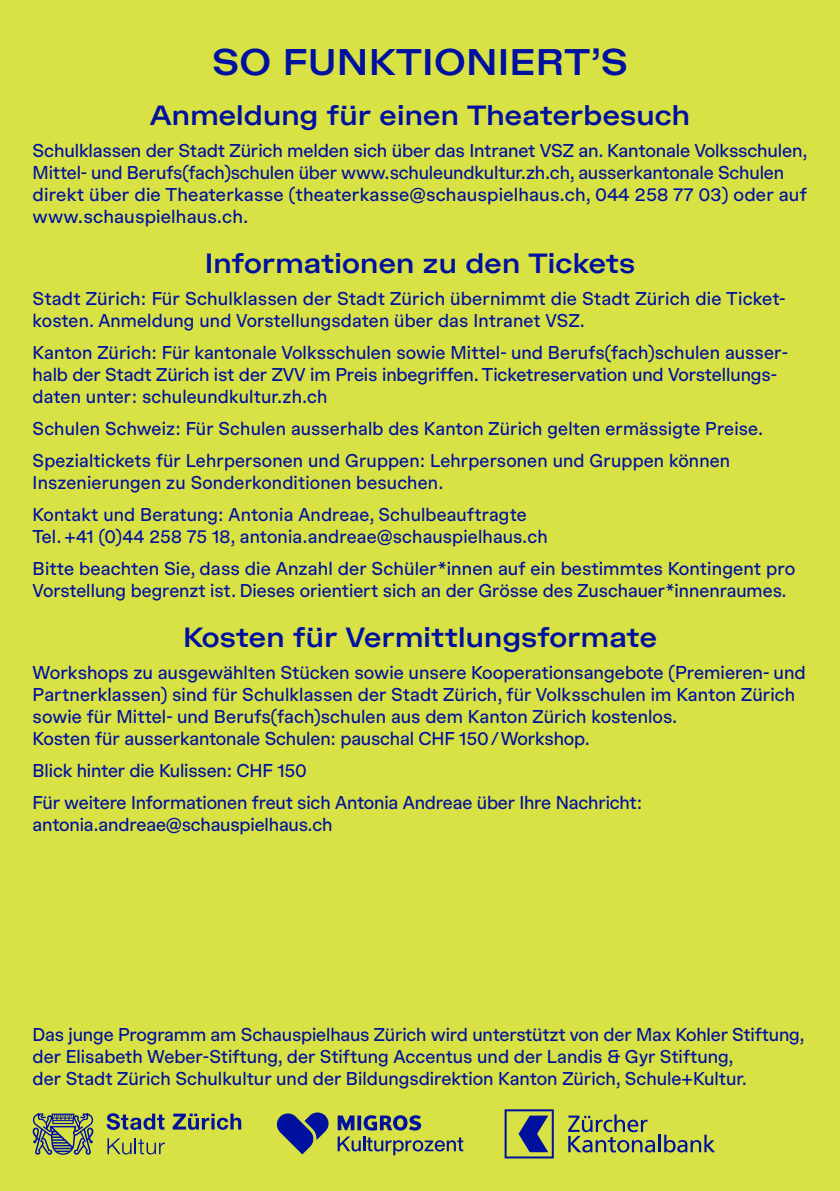
<style>
.page{position:relative;width:840px;height:1191px;background:#fff}
.page>*{position:absolute;margin:0;border:0;box-sizing:border-box;transform-origin:0 0}
.t1{font:500 expanded 36px "Rekord 15";letter-spacing:.01em;color:#00109f}
.t2{font:500 expanded 27px "Rekord 15";letter-spacing:.01em;color:#00109f}
.t3{font:18px/22px "Rekord 15";color:#00109f}
.t4{font:18px/32px "Rekord 15";color:#00109f;scale:.96 1}
</style>
<div class="page">
<div style="left:0;top:0;width:839px;height:1191px;background:#d8e244"></div>
<svg style="left:106px;top:1113px;width:58px;height:16px"></svg>
<svg style="left:172px;top:1113px;width:69px;height:16px"></svg>
<svg style="left:107px;top:1138px;width:58px;height:16px"></svg>
<svg style="left:32px;top:1113px;width:61px;height:41px"></svg>
<svg style="left:504px;top:1109px;width:49px;height:49px"></svg>
<svg style="left:568px;top:1114px;width:146px;height:38px"></svg>
<svg style="left:337px;top:1136px;width:126px;height:19px"></svg>
<svg style="left:337px;top:1115px;width:84px;height:15px"></svg>
<svg style="left:276px;top:1112px;width:53px;height:42px"></svg>
<h1 class="t1" style="left:212px;top:41px;width:417px">SO FUNKTIONIERT’S</h1>
<h2 class="t2" style="left:150px;top:100px;width:541px">Anmeldung für einen Theaterbesuch</h2>
<p class="t3" style="left:33px;top:139px;width:776px">Schulklassen der Stadt Zürich melden sich über das Intranet VSZ an. Kantonale Volksschulen, Mittel- und Berufs(fach)schulen über www.schuleundkultur.zh.ch, ausserkantonale Schulen direkt über die Theaterkasse (theaterkasse@schauspielhaus.ch, 044 258 77 03) oder auf www.schauspielhaus.ch.</p>
<h2 class="t2" style="left:205px;top:248px;width:432px">Informationen zu den Tickets</h2>
<p class="t3" style="left:33px;top:287px;width:754px">Stadt Zürich: Für Schulklassen der Stadt Zürich übernimmt die Stadt Zürich die Ticket&shy;kosten. Anmeldung und Vorstellungsdaten über das Intranet VSZ.</p>
<p class="t3" style="left:33px;top:341px;width:756px">Kanton Zürich: Für kantonale Volksschulen sowie Mittel- und Berufs(fach)schulen ausser&shy;halb der Stadt Zürich ist der ZVV im Preis inbegriffen. Ticketreservation und Vorstellungs&shy;daten unter: schuleundkultur.zh.ch</p>
<p class="t4" style="left:33px;top:412px;width:762px">Schulen Schweiz: Für Schulen ausserhalb des Kanton Zürich gelten ermässigte Preise.<br>Spezialtickets für Lehrpersonen und Gruppen: Lehrpersonen und Gruppen können</p>
<p class="t4" style="left:33px;top:466px;width:516px">Inszenierungen zu Sonderkonditionen besuchen.<br>Kontakt und Beratung: Antonia Andreae, Schulbeauftragte</p>
<p class="t4" style="left:33px;top:520px;width:795px">Tel. +41 (0)44 258 75 18, antonia.andreae@schauspielhaus.ch<br>Bitte beachten Sie, dass die Anzahl der Schüler*innen auf ein bestimmtes Kontingent pro</p>
<p class="t4" style="left:33px;top:574px;width:786px">Vorstellung begrenzt ist. Dieses orientiert sich an der Grösse des Zuschauer*innenraumes.</p>
<h2 class="t2" style="left:183px;top:622px;width:475px">Kosten für Vermittlungsformate</h2>
<p class="t3" style="left:33px;top:661px;width:774px">Workshops zu ausgewählten Stücken sowie unsere Kooperationsangebote (Premieren- und Partnerklassen) sind für Schulklassen der Stadt Zürich, für Volksschulen im Kanton Zürich sowie für Mittel- und Berufs(fach)schulen aus dem Kanton Zürich kostenlos.<br>Kosten für ausserkantonale Schulen: pauschal CHF 150/Workshop.</p>
<p class="t3" style="left:33px;top:754px;width:610px;line-height:32px">Blick hinter die Kulissen: CHF 150<br>Für weitere Informationen freut sich Antonia Andreae über Ihre Nachricht:</p>
<p class="t3" style="left:33px;top:813px;width:301px">antonia.andreae@schauspielhaus.ch</p>
<p class="t3" style="left:33px;top:1023px;width:773px">Das junge Programm am Schauspielhaus Zürich wird unterstützt von der Max Kohler Stiftung, der Elisabeth Weber-Stiftung, der Stiftung Accentus und der Landis &amp; Gyr Stiftung,<br>der Stadt Zürich Schulkultur und der Bildungsdirektion Kanton Zürich, Schule+Kultur.</p>
</div>
